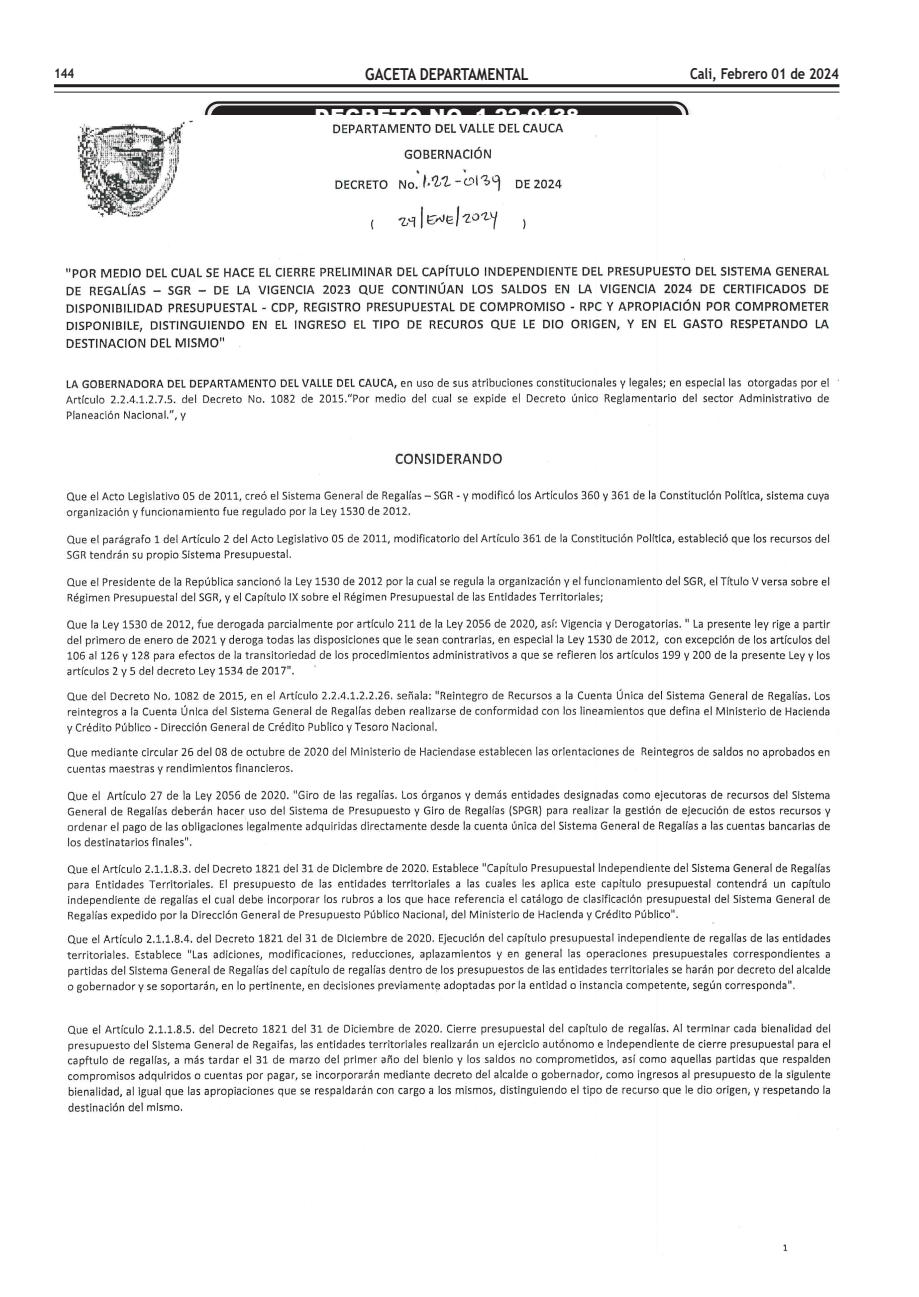
<style>
.page{position:relative;width:919px;height:1297px;background:#fff}
.page>*{position:absolute;margin:0;border:0;box-sizing:border-box;transform-origin:0 0}
.t1{font:900 19.5px "Arial";letter-spacing:.035em;color:#fff}
.t2{font:700 16.5px "Trebuchet MS";color:#231f20;scale:.85 1}
.t3{font:700 15px "Trebuchet MS";color:#231f20;scale:.85 1}
.t4{font:700 13.5px "Trebuchet MS";color:#231f20;scale:.85 1}
</style>
<div class="page">
<hr style="left:54px;top:92px;width:785px;height:1px;background:#231f20">
<hr style="left:54px;top:84px;width:785px;height:3px;background:#231f20">
<div style="left:198px;top:98px;width:497px;height:43px;background:#231f20;opacity:.3"></div>
<div style="left:205px;top:101px;width:483px;height:30px;border:2px solid #231f20;border-radius:12px"></div>
<div style="left:211px;top:106px;width:471px;height:22px;background:#231f20;border-radius:11px"></div>
<div style="left:211px;top:106px;width:471px;height:22px;border:1px solid #231f20;border-radius:11px"></div>
<img style="left:64px;top:115px;width:782px;height:1136px">
<p class="t4" style="left:54px;top:64px;width:25px">144</p>
<p class="t2" style="left:365px;top:64px;width:194px">GACETA DEPARTAMENTAL</p>
<p class="t3" style="left:690px;top:64px;width:177px">Cali, Febrero 01 de 2024</p>
<p class="t1" style="left:314px;top:102px;width:266px">DECRETO NO. 1.22-0138</p>
</div>
